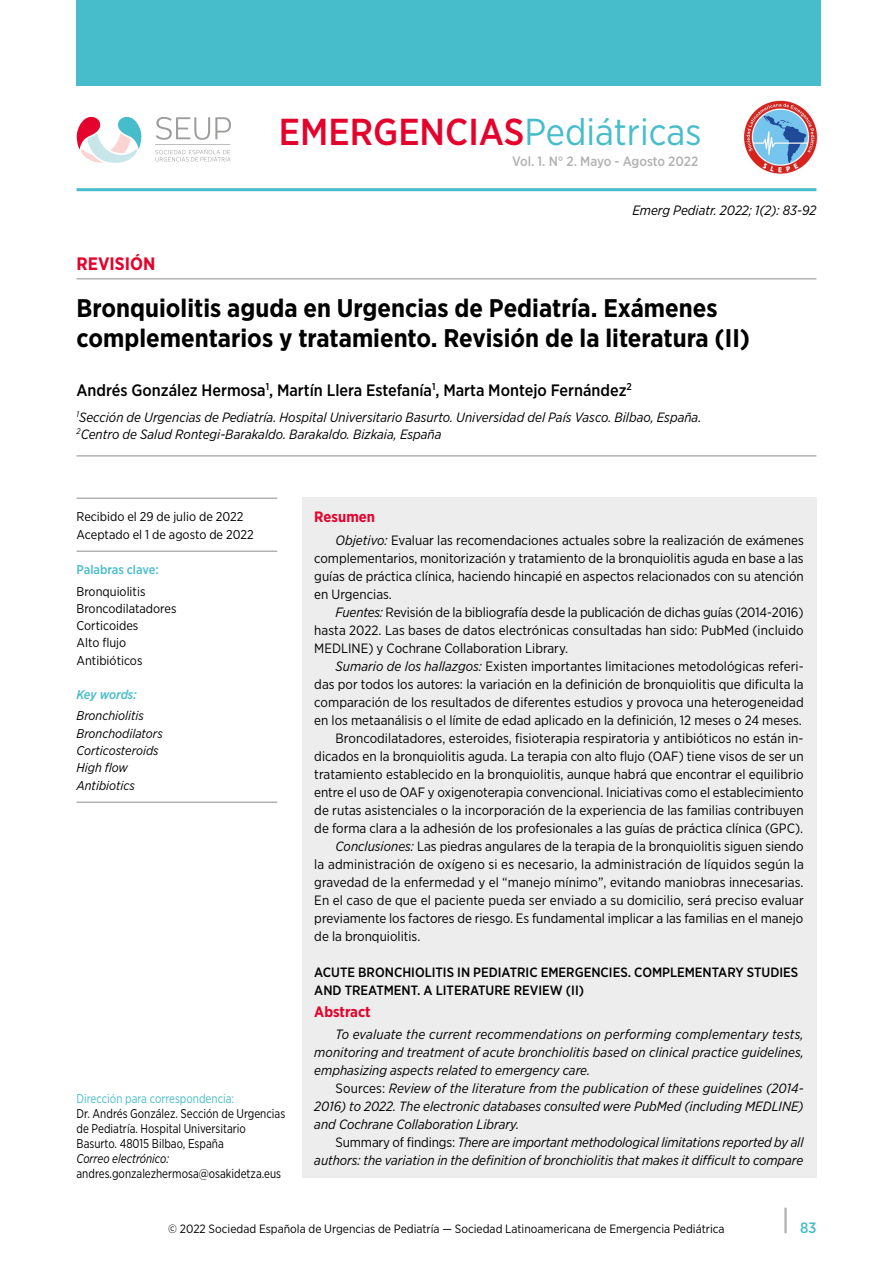
<style>
.page{position:relative;width:893px;height:1263px;background:#fff}
.page>*{position:absolute;margin:0;border:0;box-sizing:border-box;transform-origin:0 0}
.t1{font:500 37.5px "Gotham Narrow";color:#e4032c}
.t2{font:700 25.5px/30px "Gotham Narrow";color:#000}
.t3{font:700 18px "Gotham Narrow";color:#e4032c}
.t4{font:500 16.5px "Gotham Narrow";color:#000}
.t5{font:700 15px "Gotham Narrow";color:#e4032c}
.t6{font:500 15px "Gotham Narrow";color:#47bcca}
.t7{font:13.5px/18px "Gotham Narrow";color:#000;text-align:justify}
.t8{font:italic 13.5px/18px "Gotham Narrow";color:#000;text-align:justify}
.t9{font:500 13.5px/18px "Gotham Narrow";color:#000}
.t10{font:500 13.5px "Gotham Narrow";letter-spacing:-.01em;color:#b3b2b2}
.t11{font:12.75px/15px "Gotham Narrow";color:#000;scale:.9 1}
.t12{font:12.75px/17.2px "Gotham Narrow";color:#000}
.t13{font:italic 12.75px/17.2px "Gotham Narrow";color:#000}
.t14{font:12.75px "Gotham Narrow";color:#47bcca;scale:.9 1}
.t15{font:italic 12.75px "Gotham Narrow";color:#000;scale:.9 1}
.t16{font:500 12.75px "Gotham Narrow";color:#47bcca}
.t17{font:italic 500 12.75px "Gotham Narrow";letter-spacing:-.01em;color:#47bcca}
.t18{font:12px "Gotham Narrow";color:#000}
.s1{font-weight:400;color:#47bcca}
.s2{font-style:italic}
.s3{font-style:normal}
</style>
<div class="page">
<hr style="left:784px;top:1208px;width:3px;height:25px;background:#b3b2b2">
<hr style="left:77px;top:188px;width:739px;height:3px;background:#47bcca">
<hr style="left:77px;top:455px;width:739px;height:2px;background:#b3b2b2">
<hr style="left:77px;top:278px;width:739px;height:2px;background:#b3b2b2">
<hr style="left:77px;top:801px;width:200px;height:2px;background:#b3b2b2">
<hr style="left:77px;top:497px;width:200px;height:2px;background:#b3b2b2">
<hr style="left:77px;top:550px;width:200px;height:2px;background:#b3b2b2">
<div style="left:302px;top:497px;width:514px;height:681px;background:#ededed"></div>
<img style="left:744px;top:100px;width:74px;height:74px">
<svg style="left:77px;top:116px;width:64px;height:47px"></svg>
<svg style="left:155px;top:117px;width:76px;height:45px"></svg>
<div style="left:76px;top:0;width:744px;height:85px;background:#47bcca"></div>
<h1 class="t1" style="left:279px;top:108px;width:424px">EMERGENCIAS<span class="s1">Pediátricas</span></h1>
<p class="t10" style="left:512px;top:153px;width:188px">Vol. 1. N° 2. Mayo - Agosto 2022</p>
<p class="t8" style="left:632px;top:201px;width:186px">Emerg Pediatr. 2022; 1(2): 83-92</p>
<h3 class="t3" style="left:77px;top:252px;width:80px">REVISIÓN</h3>
<h2 class="t2" style="left:77px;top:292px;width:675px">Bronquiolitis aguda en Urgencias de Pediatría. Exámenes complementarios y tratamiento. Revisión de la literatura (II)</h2>
<p class="t4" style="left:77px;top:380px;width:557px">Andrés González Hermosa<sup>1</sup>, Martín Llera Estefanía<sup>1</sup>, Marta Montejo Fernández<sup>2</sup></p>
<p class="t8" style="left:77px;top:408px;width:626px;line-height:17.2px"><sup>1</sup>Sección de Urgencias de Pediatría. Hospital Universitario Basurto. Universidad del País Vasco. Bilbao, España.<br><sup>2</sup>Centro de Salud Rontegi-Barakaldo. Barakaldo. Bizkaia, España</p>
<p class="t12" style="left:77px;top:508px;width:179px">Recibido el 29 de julio de 2022<br>Aceptado el 1 de agosto de 2022</p>
<p class="t16" style="left:77px;top:562px;width:84px">Palabras clave:</p>
<p class="t12" style="left:77px;top:582px;width:101px">Bronquiolitis<br>Broncodilatadores<br>Corticoides<br>Alto flujo<br>Antibióticos</p>
<p class="t17" style="left:77px;top:686px;width:62px">Key words:</p>
<p class="t13" style="left:77px;top:707px;width:88px">Bronchiolitis<br>Bronchodilators<br>Corticosteroids<br>High flow<br>Antibiotics</p>
<p class="t14" style="left:77px;top:1090px;width:177px">Dirección para correspondencia:</p>
<p class="t11" style="left:77px;top:1106px;width:233px">Dr. Andrés González. Sección de Urgencias de Pediatría. Hospital Universitario<br>Basurto. 48015 Bilbao, España</p>
<p class="t15" style="left:77px;top:1150px;width:104px">Correo electrónico:</p>
<p class="t11" style="left:77px;top:1166px;width:229px">andres.gonzalezhermosa@osakidetza.eus</p>
<p class="t5" style="left:314px;top:507px;width:62px">Resumen</p>
<p class="t7" style="left:314px;top:530px;width:491px;text-indent:21px"><span class="s2">Objetivo:</span> Evaluar las recomendaciones actuales sobre la realización de exámenes complementarios, monitorización y tratamiento de la bronquiolitis aguda en base a las guías de práctica clínica, haciendo hincapié en aspectos relacionados con su atención en Urgencias.</p>
<p class="t7" style="left:314px;top:602px;width:491px;text-indent:21px"><span class="s2">Fuentes:</span> Revisión de la bibliografía desde la publicación de dichas guías (2014-2016) hasta 2022. Las bases de datos electrónicas consultadas han sido: PubMed (incluido MEDLINE) y Cochrane Collaboration Library.</p>
<p class="t7" style="left:336px;top:656px;width:470px"><span class="s2">Sumario de los hallazgos:</span> Existen importantes limitaciones metodológicas referi-</p>
<p class="t7" style="left:314px;top:674px;width:491px">das por todos los autores: la variación en la definición de bronquiolitis que dificulta la</p>
<p class="t7" style="left:314px;top:692px;width:491px">comparación de los resultados de diferentes estudios y provoca una heterogeneidad</p>
<p class="t7" style="left:314px;top:710px;width:489px">en los metaanálisis o el límite de edad aplicado en la definición, 12 meses o 24 meses.</p>
<p class="t7" style="left:336px;top:728px;width:469px">Broncodilatadores, esteroides, fisioterapia respiratoria y antibióticos no están in-</p>
<p class="t7" style="left:314px;top:746px;width:491px">dicados en la bronquiolitis aguda. La terapia con alto flujo (OAF) tiene visos de ser un</p>
<p class="t7" style="left:314px;top:764px;width:491px">tratamiento establecido en la bronquiolitis, aunque habrá que encontrar el equilibrio</p>
<p class="t7" style="left:314px;top:782px;width:491px">entre el uso de OAF y oxigenoterapia convencional. Iniciativas como el establecimiento</p>
<p class="t7" style="left:314px;top:800px;width:491px">de rutas asistenciales o la incorporación de la experiencia de las familias contribuyen</p>
<p class="t7" style="left:314px;top:818px;width:490px">de forma clara a la adhesión de los profesionales a las guías de práctica clínica (GPC).</p>
<p class="t7" style="left:336px;top:836px;width:470px"><span class="s2">Conclusiones:</span> Las piedras angulares de la terapia de la bronquiolitis siguen siendo</p>
<p class="t7" style="left:314px;top:854px;width:491px">la administración de oxígeno si es necesario, la administración de líquidos según la</p>
<p class="t7" style="left:314px;top:872px;width:491px">gravedad de la enfermedad y el “manejo mínimo”, evitando maniobras innecesarias.</p>
<p class="t7" style="left:314px;top:890px;width:491px">En el caso de que el paciente pueda ser enviado a su domicilio, será preciso evaluar</p>
<p class="t7" style="left:314px;top:908px;width:491px">previamente los factores de riesgo. Es fundamental implicar a las familias en el manejo</p>
<p class="t7" style="left:314px;top:926px;width:108px">de la bronquiolitis.</p>
<p class="t9" style="left:314px;top:962px;width:485px">ACUTE BRONCHIOLITIS IN PEDIATRIC EMERGENCIES. COMPLEMENTARY STUDIES<br>AND TREATMENT. A LITERATURE REVIEW (II)</p>
<p class="t5" style="left:314px;top:1002px;width:58px">Abstract</p>
<p class="t8" style="left:314px;top:1025px;width:491px;text-indent:21px">To evaluate the current recommendations on performing complementary tests, monitoring and treatment of acute bronchiolitis based on clinical practice guidelines, emphasizing aspects related to emergency care.</p>
<p class="t8" style="left:314px;top:1079px;width:491px;text-indent:21px"><span class="s3">Sources:</span> Review of the literature from the publication of these guidelines (2014- 2016) to 2022. The electronic databases consulted were PubMed (including MEDLINE) and Cochrane Collaboration Library.</p>
<p class="t8" style="left:314px;top:1133px;width:491px;text-align:right"><span class="s3">Summary of findings:</span> There are important methodological limitations reported by all authors: the variation in the definition of bronchiolitis that makes it difficult to compare</p>
<p class="t18" style="left:168px;top:1221px;width:558px">© 2022 Sociedad Española de Urgencias de Pediatría — Sociedad Latinoamericana de Emergencia Pediátrica</p>
<p class="t6" style="left:800px;top:1218px;width:18px">83</p>
</div>
